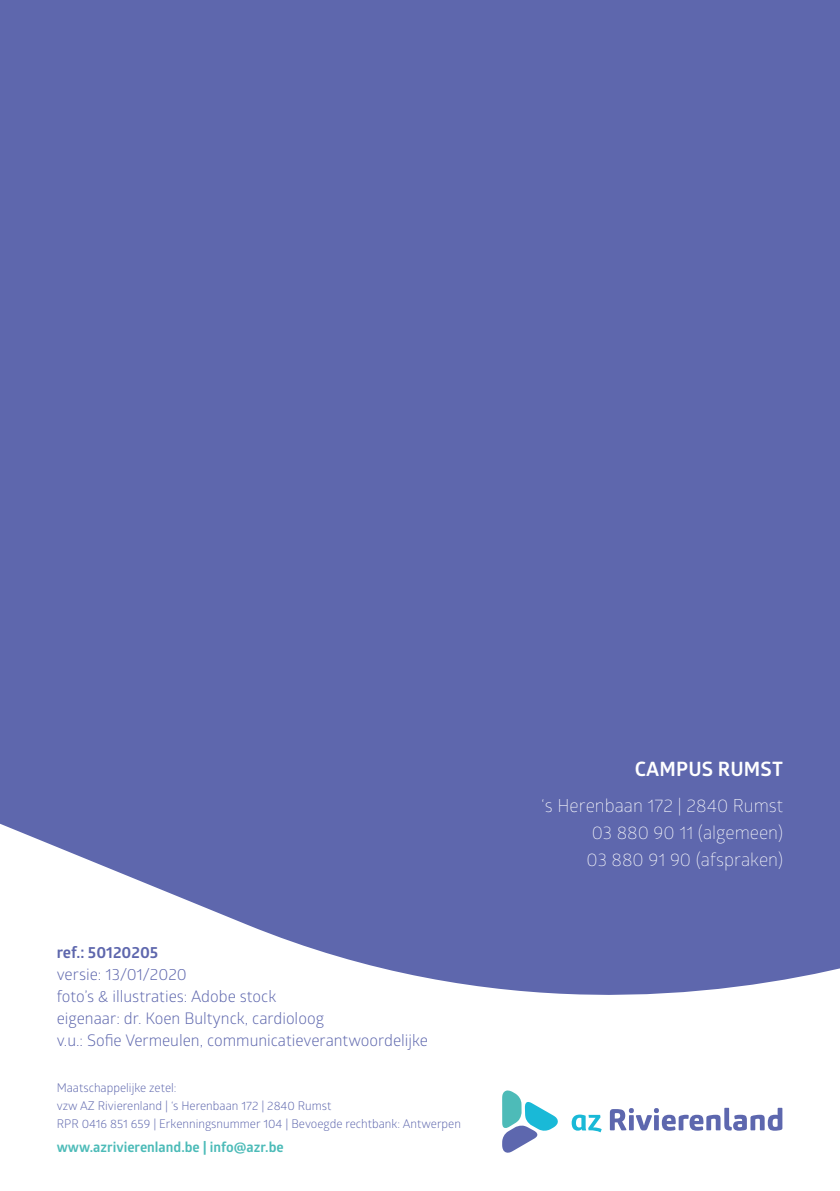
<style>
.page{position:relative;width:840px;height:1191px;background:#fff}
.page>*{position:absolute;margin:0;border:0;box-sizing:border-box;transform-origin:0 0}
.t1{font:700 19.8px "Glober";letter-spacing:.01em;color:#fff}
.t2{font:300 18px/27px "Glober";color:#fff;text-align:justify}
.t3{font:16px/22px "Glober";color:#5e67ad}
.t4{font:700 16px "Glober";color:#5e67ad}
.t5{font:700 14px "Glober";color:#4cbbb8}
.t6{font:12px/18px "Glober";color:#5e67ad}
</style>
<div class="page">
<div style="left:0;top:0;width:839px;height:1191px;background:#5e67ad"></div>
<svg style="left:0;top:823px;width:839px;height:368px;fill:#fff"></svg>
<svg style="left:502px;top:1090px;width:55px;height:62px"></svg>
<svg style="left:571px;top:1114px;width:30px;height:18px"></svg>
<svg style="left:609px;top:1107px;width:173px;height:23px"></svg>
<p class="t4" style="left:57px;top:941px;width:103px">ref.: 50120205</p>
<p class="t3" style="left:57px;top:963px;width:372px">versie: 13/01/2020<br>foto’s &amp; illustraties: Adobe stock<br>eigenaar: dr. Koen Bultynck, cardioloog<br>v.u.: Sofie Vermeulen, communicatieverantwoordelijke</p>
<p class="t6" style="left:57px;top:1078px;width:405px">Maatschappelijke zetel:<br>vzw AZ Rivierenland | ‘s Herenbaan 172 | 2840 Rumst<br>RPR 0416 851 659 | Erkenningsnummer 104 | Bevoegde rechtbank: Antwerpen</p>
<p class="t5" style="left:57px;top:1137px;width:228px">www.azrivierenland.be | info@azr.be</p>
<p class="t1" style="left:634px;top:754px;width:150px">CAMPUS RUMST</p>
<p class="t2" style="left:586px;top:791px;width:198px;text-indent:-45px">‘s Herenbaan 172 | 2840 Rumst 03 880 90 11 (algemeen)<br>03 880 91 90 (afspraken)</p>
</div>
